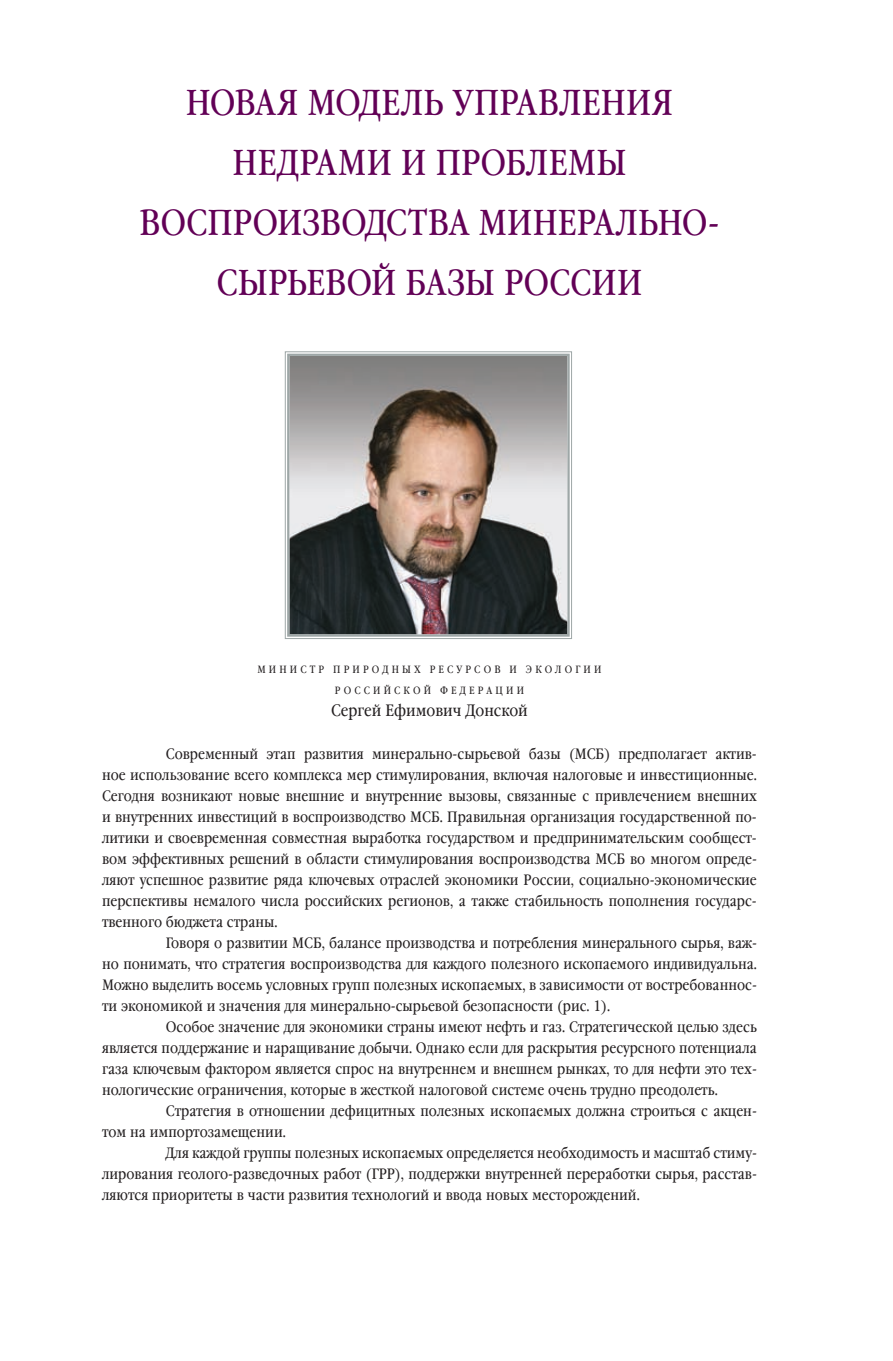
<style>
.page{position:relative;width:893px;height:1361px;background:#fff}
.page>*{position:absolute;margin:0;border:0;box-sizing:border-box;transform-origin:0 0}
.t1{font:36px/60px "Garamond Book Narrow C";letter-spacing:.005em;color:#620056;text-align:center}
.t2{font:16.5px "Garamond Book Narrow C";color:#231f20}
.t3{font:15px "Garamond Book Narrow C";color:#231f20}
.t4{font:10.5px/21px "Garamond Book Narrow C";letter-spacing:.3em;color:#231f20}
</style>
<div class="page">
<svg style="left:285px;top:351px;width:287px;height:288px;background:#827b77"></svg>
<div style="left:287px;top:354px;width:283px;height:283px;border:2px solid #9ea7a7"></div>
<h1 class="t1" style="left:139px;top:74px;width:582px">Новая модель управления недрами и проблемы воспроизводства минерально&shy;сырьевой базы России</h1>
<p class="t4" style="left:257px;top:659px;width:155px">Министр природных</p>
<p class="t4" style="left:335px;top:659px;width:268px;text-indent:95px">ресурсов и экологии<br>Российской Федерац ии</p>
<p class="t2" style="left:331px;top:701px;width:198px">Сергей Ефимович Донской</p>
<p class="t3" style="left:166px;top:746px;width:592px">Современный этап развития минерально-сырьевой базы (МСБ) предполагает актив-</p>
<p class="t3" style="left:102px;top:767px;width:656px">ное использование всего комплекса мер стимулирования, включая налоговые и инвестиционные.</p>
<p class="t3" style="left:102px;top:788px;width:656px">Сегодня возникают новые внешние и внутренние вызовы, связанные с привлечением внешних</p>
<p class="t3" style="left:102px;top:809px;width:656px">и внутренних инвестиций в воспроизводство МСБ. Правильная организация государственной по-</p>
<p class="t3" style="left:102px;top:830px;width:656px">литики и своевременная совместная выработка государством и предпринимательским сообщест-</p>
<p class="t3" style="left:102px;top:851px;width:656px">вом эффективных решений в области стимулирования воспроизводства МСБ во многом опреде-</p>
<p class="t3" style="left:102px;top:872px;width:656px">ляют успешное развитие ряда ключевых отраслей экономики России, социально-экономические</p>
<p class="t3" style="left:102px;top:893px;width:656px">перспективы немалого числа российских регионов, а также стабильность пополнения государс-</p>
<p class="t3" style="left:102px;top:914px;width:177px">твенного бюджета страны.</p>
<p class="t3" style="left:166px;top:935px;width:593px">Говоря о развитии МСБ, балансе производства и потребления минерального сырья, важ-</p>
<p class="t3" style="left:102px;top:956px;width:656px">но понимать, что стратегия воспроизводства для каждого полезного ископаемого индивидуальна.</p>
<p class="t3" style="left:102px;top:977px;width:656px">Можно выделить восемь условных групп полезных ископаемых, в зависимости от востребованнос-</p>
<p class="t3" style="left:102px;top:998px;width:510px">ти экономикой и значения для минерально-сырьевой безопасности (рис. 1).</p>
<p class="t3" style="left:166px;top:1019px;width:593px">Особое значение для экономики страны имеют нефть и газ. Стратегической целью здесь</p>
<p class="t3" style="left:102px;top:1040px;width:656px">является поддержание и наращивание добычи. Однако если для раскрытия ресурсного потенциала</p>
<p class="t3" style="left:102px;top:1061px;width:656px">газа ключевым фактором является спрос на внутреннем и внешнем рынках, то для нефти это тех-</p>
<p class="t3" style="left:102px;top:1082px;width:617px">нологические ограничения, которые в жесткой налоговой системе очень трудно преодолеть.</p>
<p class="t3" style="left:166px;top:1103px;width:593px">Стратегия в отношении дефицитных полезных ископаемых должна строиться с акцен-</p>
<p class="t3" style="left:102px;top:1124px;width:185px">том на импортозамещении.</p>
<p class="t3" style="left:166px;top:1145px;width:593px">Для каждой группы полезных ископаемых определяется необходимость и масштаб стиму-</p>
<p class="t3" style="left:102px;top:1166px;width:656px">лирования геолого-разведочных работ (ГРР), поддержки внутренней переработки сырья, расстав-</p>
<p class="t3" style="left:102px;top:1187px;width:539px">ляются приоритеты в части развития технологий и ввода новых месторождений.</p>
</div>
